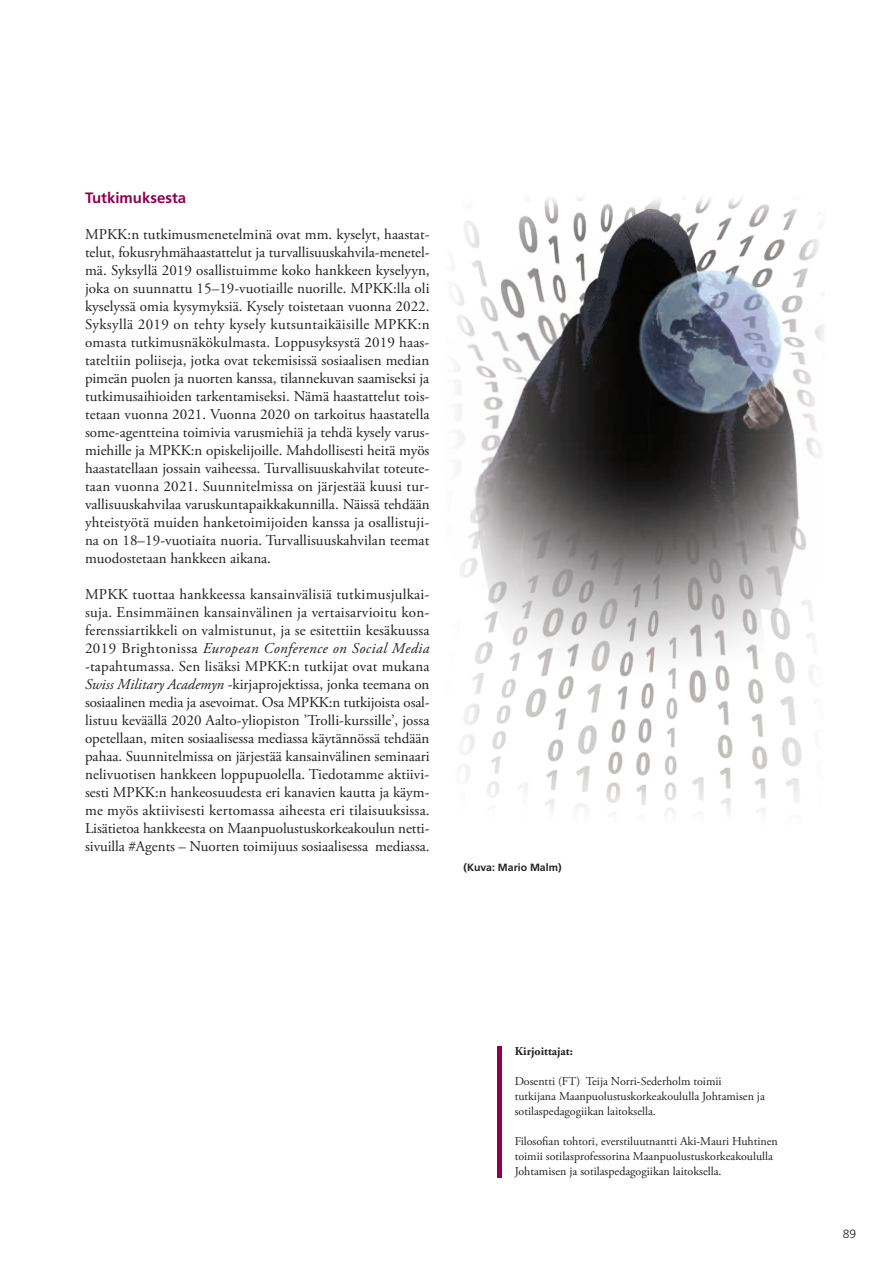
<style>
.page{position:relative;width:893px;height:1263px;background:#fff}
.page>*{position:absolute;margin:0;border:0;box-sizing:border-box;transform-origin:0 0}
.t1{font:15px/18px "Adobe Garamond Pro";color:#231f20;text-align:justify}
.t2{font:700 15px "Frutiger LT Pro";color:#8e0052}
.t3{font:12px/15px "Adobe Garamond Pro";color:#231f20}
.t4{font:700 12px "Adobe Garamond Pro";color:#231f20}
.t5{font:300 12px "Frutiger LT";color:#231f20}
.t6{font:700 10.5px "Frutiger LT Pro";color:#231f20}
.s1{font-style:italic}
</style>
<div class="page">
<img style="left:455px;top:198px;width:370px;height:616px">
<div style="left:497px;top:1046px;width:5px;height:132px;background:#8e0052"></div>
<p class="t2" style="left:85px;top:189px;width:103px">Tutkimuksesta</p>
<p class="t1" style="left:85px;top:225px;width:346px">MPKK:n tutkimusmenetelminä ovat mm. kyselyt, haastat&shy;telut, fokusryhmähaastattelut ja turvallisuuskahvila-menetel&shy;mä. Syksyllä 2019 osallistuimme koko hankkeen kyselyyn, joka on suunnattu 15–19-vuotiaille nuorille. MPKK:lla oli kyselyssä omia kysymyksiä. Kysely toistetaan vuonna 2022.<br>Syksyllä 2019 on tehty kysely kutsuntaikäisille MPKK:n omasta tutkimusnäkökulmasta. Loppusyksystä 2019 haas&shy;tateltiin poliiseja, jotka ovat tekemisissä sosiaalisen median pimeän puolen ja nuorten kanssa, tilannekuvan saamiseksi ja tutkimusaihioiden tarkentamiseksi. Nämä haastattelut tois&shy;tetaan vuonna 2021. Vuonna 2020 on tarkoitus haastatella some-agentteina toimivia varusmiehiä ja tehdä kysely varus&shy;miehille ja MPKK:n opiskelijoille. Mahdollisesti heitä myös haastatellaan jossain vaiheessa. Turvallisuuskahvilat toteute&shy;taan vuonna 2021. Suunnitelmissa on järjestää kuusi tur&shy;vallisuuskahvilaa varuskuntapaikkakunnilla. Näissä tehdään yhteistyötä muiden hanketoimijoiden kanssa ja osallistuji&shy;na on 18–19-vuotiaita nuoria. Turvallisuuskahvilan teemat muodostetaan hankkeen aikana.</p>
<p class="t1" style="left:85px;top:585px;width:346px">MPKK tuottaa hankkeessa kansainvälisiä tutkimusjulkai&shy;suja. Ensimmäinen kansainvälinen ja vertaisarvioitu kon&shy;ferenssiartikkeli on valmistunut, ja se esitettiin kesäkuussa 2019 Brightonissa <span class="s1">European Conference on Social Media </span>-tapahtumassa. Sen lisäksi MPKK:n tutkijat ovat mukana <span class="s1">Swiss Military Academyn</span> -kirjaprojektissa, jonka teemana on sosiaalinen media ja asevoimat. Osa MPKK:n tutkijoista osal&shy;listuu keväällä 2020 Aalto-yliopiston ’Trolli-kurssille’, jossa opetellaan, miten sosiaalisessa mediassa käytännössä tehdään pahaa. Suunnitelmissa on järjestää kansainvälinen seminaari nelivuotisen hankkeen loppupuolella. Tiedotamme aktiivi&shy;sesti MPKK:n hankeosuudesta eri kanavien kautta ja käym&shy;me myös aktiivisesti kertomassa aiheesta eri tilaisuuksissa.<br>Lisätietoa hankkeesta on Maanpuolustuskorkeakoulun netti&shy;sivuilla #Agents – Nuorten toimijuus sosiaalisessa mediassa.</p>
<p class="t6" style="left:463px;top:861px;width:100px">(Kuva: Mario Malm)</p>
<p class="t4" style="left:515px;top:1044px;width:60px">Kirjoittajat:</p>
<p class="t3" style="left:515px;top:1074px;width:252px">Dosentti (FT) Teija Norri-Sederholm toimii tutkijana Maanpuolustuskorkeakoululla Johtamisen ja sotilaspedagogiikan laitoksella.</p>
<p class="t3" style="left:515px;top:1134px;width:265px">Filosofian tohtori, everstiluutnantti Aki-Mauri Huhtinen toimii sotilasprofessorina Maanpuolustuskorkeakoululla<br>Johtamisen ja sotilaspedagogiikan laitoksella.</p>
<p class="t5" style="left:843px;top:1227px;width:15px">89</p>
</div>
